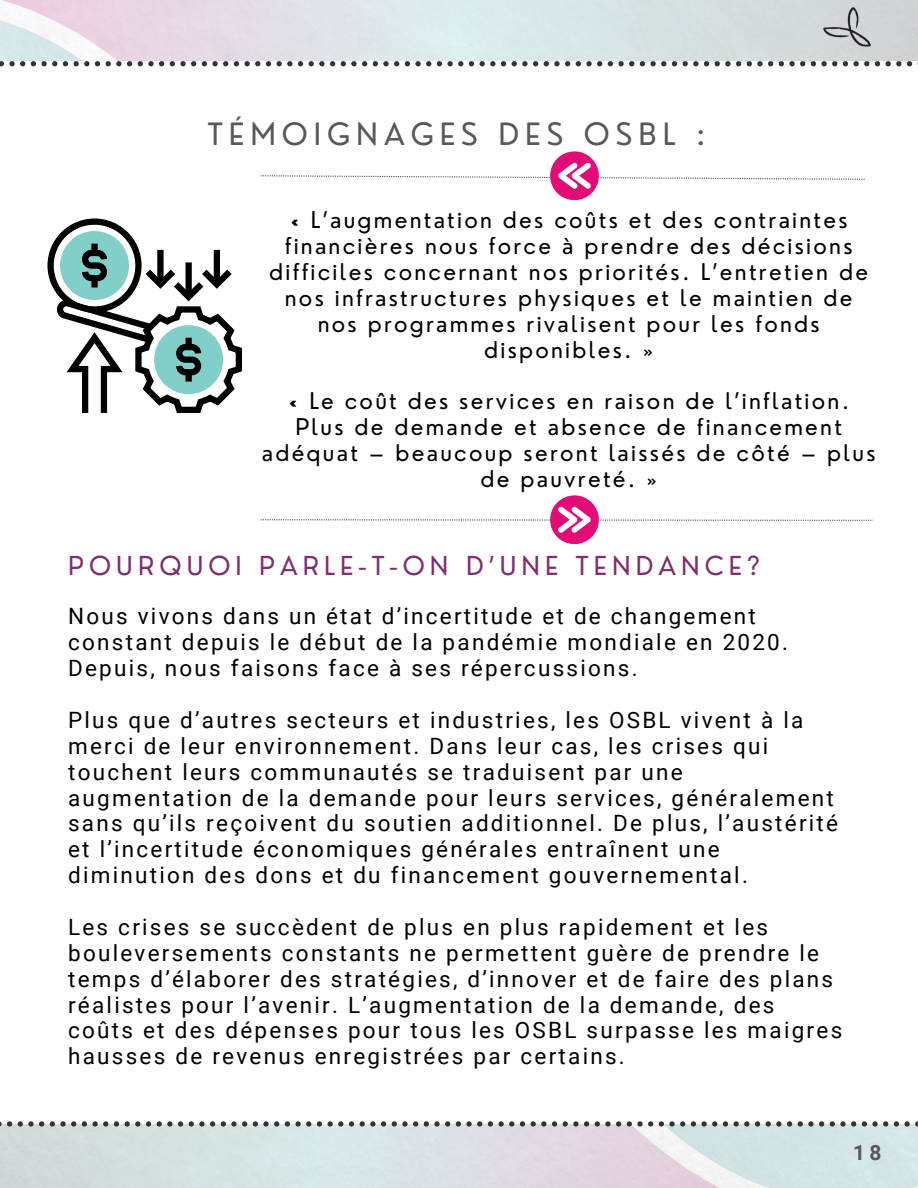
<style>
.page{position:relative;width:918px;height:1188px;background:#fff}
.page>*{position:absolute;margin:0;border:0;box-sizing:border-box;transform-origin:0 0}
.t1{font:30px "Nourd";letter-spacing:.2em;color:#58585a}
.t2{font:25.5px "Nourd";letter-spacing:.2em;color:#812d6f}
.t3{font:22.5px/25.8px "Roboto";letter-spacing:.1em;color:#000}
.t4{font:22.5px/25.8px "Nourd";letter-spacing:.1em;color:#000;text-align:center}
.t5{font:700 21px "Roboto";color:#58585a}
</style>
<div class="page">
<div style="left:677px;top:0;width:241px;height:61px;background:#d4dadb"></div>
<svg style="left:0;top:0;width:677px;height:61px;background:#e0e3e8"></svg>
<div style="left:0;top:1124px;width:103px;height:64px;background:#d2dad9"></div>
<svg style="left:103px;top:1124px;width:815px;height:64px;background:#d9e1e3"></svg>
<img style="left:820px;top:0;width:56px;height:56px">
<svg style="left:63px;top:61px;width:5px;height:5px"></svg>
<svg style="left:74px;top:61px;width:26px;height:5px"></svg>
<svg style="left:31px;top:61px;width:26px;height:5px"></svg>
<svg style="left:0;top:61px;width:25px;height:5px"></svg>
<svg style="left:266px;top:61px;width:5px;height:5px"></svg>
<svg style="left:277px;top:61px;width:26px;height:5px"></svg>
<svg style="left:234px;top:61px;width:26px;height:5px"></svg>
<svg style="left:138px;top:61px;width:26px;height:5px"></svg>
<svg style="left:106px;top:61px;width:26px;height:5px"></svg>
<svg style="left:202px;top:61px;width:26px;height:5px"></svg>
<svg style="left:170px;top:61px;width:26px;height:5px"></svg>
<svg style="left:469px;top:61px;width:5px;height:5px"></svg>
<svg style="left:480px;top:61px;width:26px;height:5px"></svg>
<svg style="left:437px;top:61px;width:26px;height:5px"></svg>
<svg style="left:341px;top:61px;width:26px;height:5px"></svg>
<svg style="left:309px;top:61px;width:26px;height:5px"></svg>
<svg style="left:405px;top:61px;width:26px;height:5px"></svg>
<svg style="left:373px;top:61px;width:26px;height:5px"></svg>
<svg style="left:672px;top:61px;width:5px;height:5px"></svg>
<svg style="left:683px;top:61px;width:26px;height:5px"></svg>
<svg style="left:640px;top:61px;width:26px;height:5px"></svg>
<svg style="left:544px;top:61px;width:26px;height:5px"></svg>
<svg style="left:512px;top:61px;width:26px;height:5px"></svg>
<svg style="left:608px;top:61px;width:26px;height:5px"></svg>
<svg style="left:576px;top:61px;width:26px;height:5px"></svg>
<svg style="left:875px;top:61px;width:5px;height:5px"></svg>
<svg style="left:886px;top:61px;width:32px;height:5px"></svg>
<svg style="left:843px;top:61px;width:26px;height:5px"></svg>
<svg style="left:747px;top:61px;width:26px;height:5px"></svg>
<svg style="left:715px;top:61px;width:26px;height:5px"></svg>
<svg style="left:811px;top:61px;width:26px;height:5px"></svg>
<svg style="left:779px;top:61px;width:26px;height:5px"></svg>
<svg style="left:114px;top:1121px;width:5px;height:6px"></svg>
<svg style="left:82px;top:1121px;width:26px;height:6px"></svg>
<svg style="left:50px;top:1121px;width:26px;height:6px"></svg>
<svg style="left:0;top:1121px;width:12px;height:6px"></svg>
<svg style="left:18px;top:1121px;width:26px;height:6px"></svg>
<svg style="left:317px;top:1121px;width:5px;height:6px"></svg>
<svg style="left:285px;top:1121px;width:26px;height:6px"></svg>
<svg style="left:253px;top:1121px;width:26px;height:6px"></svg>
<svg style="left:146px;top:1121px;width:5px;height:6px"></svg>
<svg style="left:125px;top:1121px;width:15px;height:6px"></svg>
<svg style="left:157px;top:1121px;width:26px;height:6px"></svg>
<svg style="left:221px;top:1121px;width:26px;height:6px"></svg>
<svg style="left:189px;top:1121px;width:26px;height:6px"></svg>
<svg style="left:520px;top:1121px;width:5px;height:6px"></svg>
<svg style="left:488px;top:1121px;width:26px;height:6px"></svg>
<svg style="left:456px;top:1121px;width:26px;height:6px"></svg>
<svg style="left:328px;top:1121px;width:26px;height:6px"></svg>
<svg style="left:360px;top:1121px;width:26px;height:6px"></svg>
<svg style="left:424px;top:1121px;width:26px;height:6px"></svg>
<svg style="left:392px;top:1121px;width:26px;height:6px"></svg>
<svg style="left:723px;top:1121px;width:5px;height:6px"></svg>
<svg style="left:691px;top:1121px;width:26px;height:6px"></svg>
<svg style="left:659px;top:1121px;width:26px;height:6px"></svg>
<svg style="left:531px;top:1121px;width:26px;height:6px"></svg>
<svg style="left:563px;top:1121px;width:26px;height:6px"></svg>
<svg style="left:627px;top:1121px;width:26px;height:6px"></svg>
<svg style="left:595px;top:1121px;width:26px;height:6px"></svg>
<svg style="left:894px;top:1121px;width:24px;height:6px"></svg>
<svg style="left:862px;top:1121px;width:26px;height:6px"></svg>
<svg style="left:734px;top:1121px;width:26px;height:6px"></svg>
<svg style="left:766px;top:1121px;width:26px;height:6px"></svg>
<svg style="left:830px;top:1121px;width:26px;height:6px"></svg>
<svg style="left:798px;top:1121px;width:26px;height:6px"></svg>
<div style="left:47px;top:219px;width:95px;height:94px;border:6px solid #000;border-radius:50%"></div>
<div style="left:60px;top:231px;width:69px;height:69px;background:#82cfca;border-radius:50%"></div>
<svg style="left:51px;top:237px;width:191px;height:176px"></svg>
<svg style="left:550px;top:151px;width:48px;height:49px"></svg>
<div style="left:553px;top:154px;width:43px;height:44px;background:#e30c77;border-radius:50%"></div>
<svg style="left:261px;top:163px;width:604px;height:26px"></svg>
<div style="left:551px;top:495px;width:47px;height:49px;background:#e30c77;border-radius:50%"></div>
<svg style="left:261px;top:507px;width:612px;height:26px"></svg>
<p class="t1" style="left:208px;top:115px;width:499px">TÉMOIGNAGES DES OSBL :</p>
<p class="t4" style="left:269px;top:207px;width:600px">« L’augmentation des coûts et des contraintes financières nous force à prendre des décisions difficiles concernant nos priorités. L’entretien de nos infrastructures physiques et le maintien de nos programmes rivalisent pour les fonds disponibles. »</p>
<p class="t4" style="left:262px;top:388px;width:615px">« Le coût des services en raison de l’inflation.<br>Plus de demande et absence de financement adéquat – beaucoup seront laissés de côté – plus de pauvreté. »</p>
<p class="t2" style="left:68px;top:549px;width:693px">POURQUOI PARLE-T-ON D’UNE TENDANCE?</p>
<p class="t3" style="left:68px;top:604px;width:721px">Nous vivons dans un état d’incertitude et de changement constant depuis le début de la pandémie mondiale en 2020.<br>Depuis, nous faisons face à ses répercussions.</p>
<p class="t3" style="left:68px;top:707px;width:771px">Plus que d’autres secteurs et industries, les OSBL vivent à la merci de leur environnement. Dans leur cas, les crises qui touchent leurs communautés se traduisent par une augmentation de la demande pour leurs services, généralement sans qu’ils reçoivent du soutien additionnel. De plus, l’austérité et l’incertitude économiques générales entraînent une diminution des dons et du financement gouvernemental.</p>
<p class="t3" style="left:68px;top:914px;width:776px">Les crises se succèdent de plus en plus rapidement et les bouleversements constants ne permettent guère de prendre le temps d’élaborer des stratégies, d’innover et de faire des plans réalistes pour l’avenir. L’augmentation de la demande, des coûts et des dépenses pour tous les OSBL surpasse les maigres hausses de revenus enregistrées par certains.</p>
<p class="t5" style="left:853px;top:1141px;width:30px">18</p>
</div>
